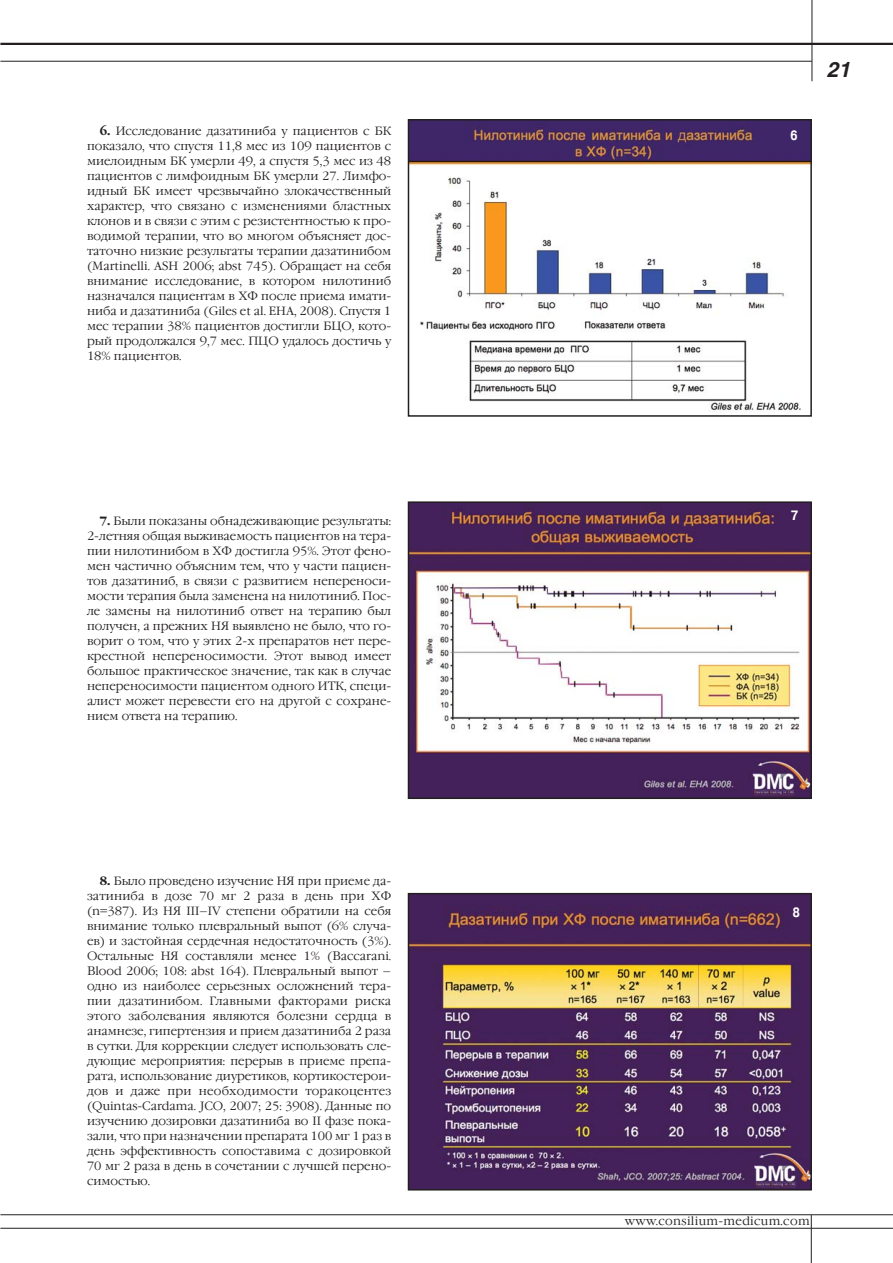
<style>
.page{position:relative;width:893px;height:1263px;background:#fff}
.page>*{position:absolute;margin:0;border:0;box-sizing:border-box;transform-origin:0 0}
.t1{font:italic 700 21px "Helios";color:#231f20}
.t2{font:700 13.5px "Pragmatica Cond C";color:#fff}
.t3{font:300 12px/15px "Garamond C";color:#231f20;text-align:justify}
.t4{font:300 12px "Garamond C";letter-spacing:.03em;color:#231f20}
.s1{font-weight:700}
</style>
<div class="page">
<img style="left:411px;top:896px;width:397px;height:292px">
<div style="left:408px;top:893px;width:403px;height:298px;border:2px solid #231f20"></div>
<hr style="left:0;top:43px;width:892px;height:2px;background:#231f20">
<hr style="left:0;top:61px;width:811px;height:1px;background:#231f20">
<hr style="left:811px;top:0;width:1px;height:81px;background:#231f20">
<hr style="left:0;top:1215px;width:892px;height:1px;background:#231f20">
<hr style="left:0;top:1228px;width:892px;height:1px;background:#231f20">
<hr style="left:811px;top:1215px;width:1px;height:48px;background:#231f20">
<img style="left:411px;top:122px;width:397px;height:290px">
<div style="left:408px;top:119px;width:403px;height:298px;border:2px solid #231f20"></div>
<img style="left:411px;top:504px;width:397px;height:292px">
<div style="left:408px;top:501px;width:403px;height:298px;border:2px solid #231f20"></div>
<p class="t3" style="left:87px;top:124px;width:306px;text-indent:13px"><span class="s1">6.</span> Исследование дазатиниба у пациентов с БК показало, что спустя 11,8 мес из 109 пациентов с миелоидным БК умерли 49, а спустя 5,3 мес из 48 пациентов с лимфоидным БК умерли 27. Лимфо&shy;идный БК имеет чрезвычайно злокачественный характер, что связано с изменениями бластных клонов и в связи с этим с резистентностью к про&shy;водимой терапии, что во многом объясняет дос&shy;таточно низкие результаты терапии дазатинибом (Martinelli. ASH 2006; аbst 745). Обращает на себя внимание исследование, в котором нилотиниб назначался пациентам в ХФ после приема имати&shy;ниба и дазатиниба (Giles et al. EHA, 2008). Спустя 1 мес терапии 38% пациентов достигли БЦО, кото&shy;рый продолжался 9,7 мес. ПЦО удалось достичь у 18% пациентов.</p>
<p class="t3" style="left:87px;top:514px;width:306px;text-indent:13px"><span class="s1">7.</span> Были показаны обнадеживающие результаты:<br>2-летняя общая выживаемость пациентов на тера&shy;пии нилотинибом в ХФ достигла 95%. Этот фено&shy;мен частично объясним тем, что у части пациен&shy;тов дазатиниб, в связи с развитием непереноси&shy;мости терапия была заменена на нилотиниб. Пос&shy;ле замены на нилотиниб ответ на терапию был получен, а прежних НЯ выявлено не было, что го&shy;ворит о том, что у этих 2-х препаратов нет пере&shy;крестной непереносимости. Этот вывод имеет большое практическое значение, так как в случае непереносимости пациентом одного ИТК, специ&shy;алист может перевести его на другой с сохране&shy;нием ответа на терапию.</p>
<p class="t3" style="left:87px;top:874px;width:306px;text-indent:13px"><span class="s1">8.</span> Было проведено изучение НЯ при приеме да&shy;затиниба в дозе 70 мг 2 раза в день при ХФ (n=387). Из НЯ III–IV степени обратили на себя внимание только плевральный выпот (6% случа&shy;ев) и застойная сердечная недостаточность (3%).<br>Остальные НЯ составляли менее 1% (Baccarani.<br>Blood 2006; 108: abst 164). Плевральный выпот – одно из наиболее серьезных осложнений тера&shy;пии дазатинибом. Главными факторами риска этого заболевания являются болезни сердца в анамнезе, гипертензия и прием дазатиниба 2 раза в сутки. Для коррекции следует использовать сле&shy;дующие мероприятия: перерыв в приеме препа&shy;рата, использование диуретиков, кортикостерои&shy;дов и даже при необходимости торакоцентез (Quintаs-Cardama. JCO, 2007; 25: 3908). Данные по изучению дозировки дазатиниба во II фазе пока&shy;зали, что при назначении препарата 100 мг 1 раз в день эффективность сопоставима с дозировкой 70 мг 2 раза в день в сочетании с лучшей перено&shy;симостью.</p>
<p class="t2" style="left:790px;top:130px;width:9px">6</p>
<h1 class="t1" style="left:828px;top:61px;width:25px">21</h1>
<p class="t2" style="left:791px;top:510px;width:8px">7</p>
<p class="t2" style="left:792px;top:907px;width:9px">8</p>
<p class="t4" style="left:624px;top:1216px;width:186px">www.consilium-medicum.com</p>
</div>
